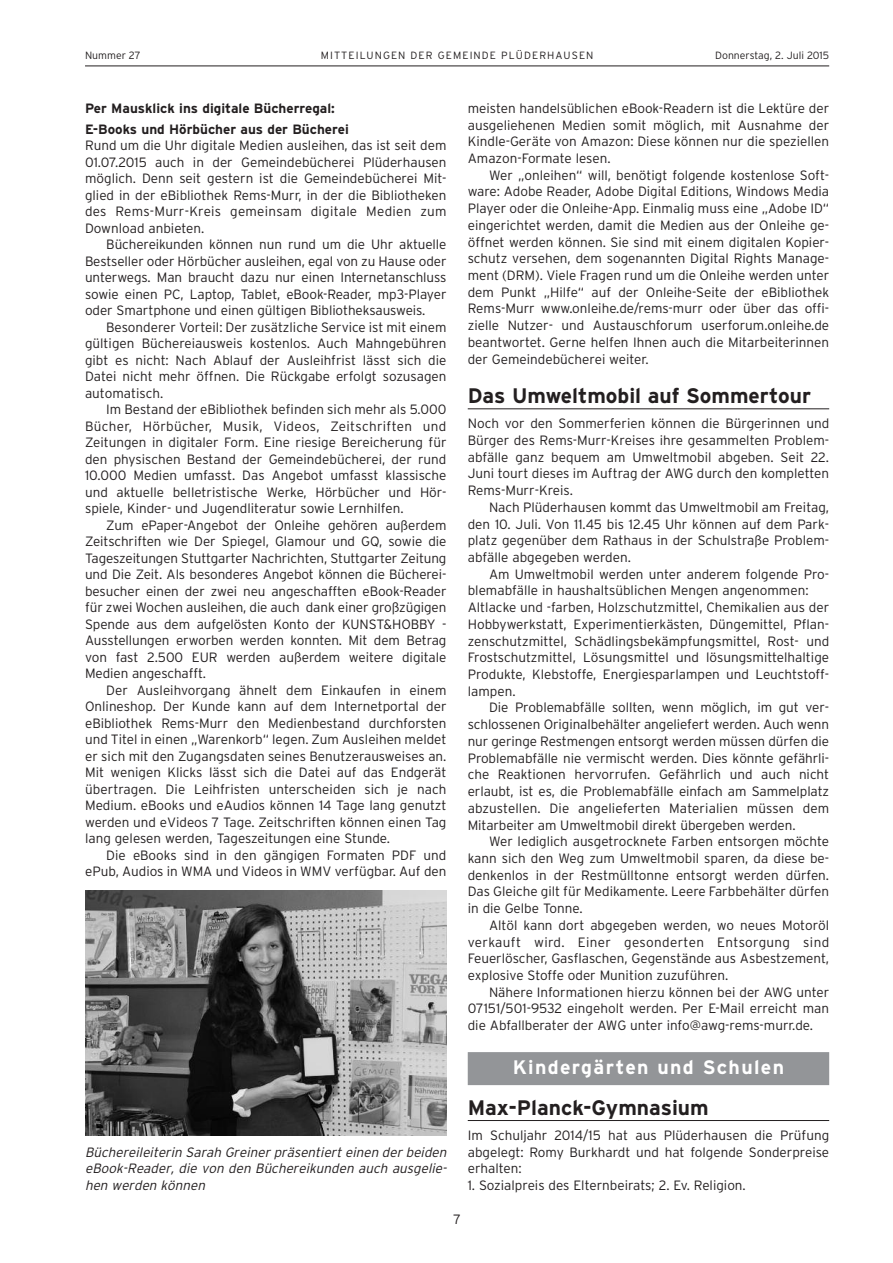
<style>
.page{position:relative;width:893px;height:1263px;background:#fff}
.page>*{position:absolute;margin:0;border:0;box-sizing:border-box;transform-origin:0 0}
.t1{font:700 21px "Interstate";color:#231f20}
.t2{font:700 19.5px "Interstate";letter-spacing:.07em;color:#fff}
.t3{font:300 13.5px/16.6px "Interstate";color:#231f20;text-align:justify}
.t4{font:italic 300 13.5px/16.5px "Interstate";color:#231f20;text-align:justify}
.t5{font:700 13.5px/21px "Interstate";color:#231f20}
.t6{font:300 10.5px "Interstate";letter-spacing:.105em;color:#231f20}
.t7{font:300 10.5px "Interstate";color:#231f20}
</style>
<div class="page">
<hr style="left:85px;top:66px;width:744px;height:1px;background:#231f20">
<hr style="left:468px;top:408px;width:361px;height:1px;background:#231f20">
<div style="left:468px;top:1052px;width:361px;height:33px;background:#939598"></div>
<hr style="left:468px;top:1120px;width:361px;height:1px;background:#231f20">
<img style="left:85px;top:890px;width:361px;height:245px">
<p class="t7" style="left:85px;top:50px;width:57px">Nummer 27</p>
<p class="t6" style="left:321px;top:50px;width:274px">MITTEILUNGEN DER GEMEINDE PLÜDERHAUSEN</p>
<p class="t7" style="left:715px;top:50px;width:116px">Donnerstag, 2. Juli 2015</p>
<p class="t5" style="left:85px;top:98px;width:265px">Per Mausklick ins digitale Bücherregal:<br>E-Books und Hörbücher aus der Bücherei</p>
<p class="t3" style="left:85px;top:137px;width:363px">Rund um die Uhr digitale Medien ausleihen, das ist seit dem 01.07.2015 auch in der Gemeindebücherei Plüderhausen möglich. Denn seit gestern ist die Gemeindebücherei Mit&shy;glied in der eBibliothek Rems-Murr, in der die Bibliotheken des Rems-Murr-Kreis gemeinsam digitale Medien zum Download anbieten.</p>
<p class="t3" style="left:85px;top:236px;width:363px;text-indent:21px">Büchereikunden können nun rund um die Uhr aktuelle Bestseller oder Hörbücher ausleihen, egal von zu Hause oder unterwegs. Man braucht dazu nur einen Internetanschluss sowie einen PC, Laptop, Tablet, eBook-Reader, mp3-Player oder Smartphone und einen gültigen Bibliotheksausweis.</p>
<p class="t3" style="left:85px;top:319px;width:363px;text-indent:21px">Besonderer Vorteil: Der zusätzliche Service ist mit einem gültigen Büchereiausweis kostenlos. Auch Mahngebühren gibt es nicht: Nach Ablauf der Ausleihfrist lässt sich die Datei nicht mehr öffnen. Die Rückgabe erfolgt sozusagen automatisch.</p>
<p class="t3" style="left:85px;top:401px;width:363px;text-indent:21px">Im Bestand der eBibliothek befinden sich mehr als 5.000<br>Bücher, Hörbücher, Musik, Videos, Zeitschriften und Zeitungen in digitaler Form. Eine riesige Bereicherung für den physischen Bestand der Gemeindebücherei, der rund 10.000 Medien umfasst. Das Angebot umfasst klassische und aktuelle belletristische Werke, Hörbücher und Hör&shy;spiele, Kinder- und Jugendliteratur sowie Lernhilfen.</p>
<p class="t3" style="left:85px;top:517px;width:363px;text-indent:21px">Zum ePaper-Angebot der Onleihe gehören außerdem Zeitschriften wie Der Spiegel, Glamour und GQ, sowie die Tageszeitungen Stuttgarter Nachrichten, Stuttgarter Zeitung und Die Zeit. Als besonderes Angebot können die Bücherei&shy;besucher einen der zwei neu angeschafften eBook-Reader für zwei Wochen ausleihen, die auch dank einer großzügigen Spende aus dem aufgelösten Konto der KUNST&amp;HOBBY - Ausstellungen erworben werden konnten. Mit dem Betrag von fast 2.500 EUR werden außerdem weitere digitale Medien angeschafft.</p>
<p class="t3" style="left:85px;top:682px;width:363px;text-indent:21px">Der Ausleihvorgang ähnelt dem Einkaufen in einem Onlineshop. Der Kunde kann auf dem Internetportal der eBibliothek Rems-Murr den Medienbestand durchforsten und Titel in einen „Warenkorb“ legen. Zum Ausleihen meldet er sich mit den Zugangsdaten seines Benutzerausweises an.<br>Mit wenigen Klicks lässt sich die Datei auf das Endgerät übertragen. Die Leihfristen unterscheiden sich je nach Medium. eBooks und eAudios können 14 Tage lang genutzt werden und eVideos 7 Tage. Zeitschriften können einen Tag lang gelesen werden, Tageszeitungen eine Stunde.</p>
<p class="t3" style="left:85px;top:847px;width:363px;text-align:right">Die eBooks sind in den gängigen Formaten PDF und ePub, Audios in WMA und Videos in WMV verfügbar. Auf den</p>
<p class="t4" style="left:85px;top:1144px;width:365px">Büchereileiterin Sarah Greiner präsentiert einen der beiden eBook-Reader, die von den Büchereikunden auch ausgelie&shy;hen werden können</p>
<p class="t3" style="left:468px;top:100px;width:363px">meisten handelsüblichen eBook-Readern ist die Lektüre der ausgeliehenen Medien somit möglich, mit Ausnahme der Kindle-Geräte von Amazon: Diese können nur die speziellen Amazon-Formate lesen.</p>
<p class="t3" style="left:468px;top:167px;width:363px;text-indent:21px">Wer „onleihen“ will, benötigt folgende kostenlose Soft&shy;ware: Adobe Reader, Adobe Digital Editions, Windows Media Player oder die Onleihe-App. Einmalig muss eine „Adobe ID“ eingerichtet werden, damit die Medien aus der Onleihe ge&shy;öffnet werden können. Sie sind mit einem digitalen Kopier&shy;schutz versehen, dem sogenannten Digital Rights Manage&shy;ment (DRM). Viele Fragen rund um die Onleihe werden unter dem Punkt „Hilfe“ auf der Onleihe-Seite der eBibliothek Rems-Murr www.onleihe.de/rems-murr oder über das offi&shy;zielle Nutzer- und Austauschforum userforum.onleihe.de beantwortet. Gerne helfen Ihnen auch die Mitarbeiterinnen der Gemeindebücherei weiter.</p>
<h1 class="t1" style="left:468px;top:383px;width:345px">Das Umweltmobil auf Sommertour</h1>
<p class="t3" style="left:468px;top:415px;width:363px">Noch vor den Sommerferien können die Bürgerinnen und Bürger des Rems-Murr-Kreises ihre gesammelten Problem&shy;abfälle ganz bequem am Umweltmobil abgeben. Seit 22.<br>Juni tourt dieses im Auftrag der AWG durch den kompletten Rems-Murr-Kreis.</p>
<p class="t3" style="left:468px;top:499px;width:363px;text-indent:21px">Nach Plüderhausen kommt das Umweltmobil am Freitag, den 10. Juli. Von 11.45 bis 12.45 Uhr können auf dem Park&shy;platz gegenüber dem Rathaus in der Schulstraße Problem&shy;abfälle abgegeben werden.</p>
<p class="t3" style="left:468px;top:566px;width:363px;text-align:left;text-indent:21px">Am Umweltmobil werden unter anderem folgende Pro&shy;blemabfälle in haushaltsüblichen Mengen angenommen:<br>Altlacke und -farben, Holzschutzmittel, Chemikalien aus der Hobbywerkstatt, Experimentierkästen, Düngemittel, Pflan&shy;zenschutzmittel, Schädlingsbekämpfungsmittel, Rost- und Frostschutzmittel, Lösungsmittel und lösungsmittelhaltige Produkte, Klebstoffe, Energiesparlampen und Leuchtstoff&shy;lampen.</p>
<p class="t3" style="left:468px;top:699px;width:363px;text-indent:21px">Die Problemabfälle sollten, wenn möglich, im gut ver&shy;schlossenen Originalbehälter angeliefert werden. Auch wenn nur geringe Restmengen entsorgt werden müssen dürfen die Problemabfälle nie vermischt werden. Dies könnte gefährli&shy;che Reaktionen hervorrufen. Gefährlich und auch nicht erlaubt, ist es, die Problemabfälle einfach am Sammelplatz abzustellen. Die angelieferten Materialien müssen dem Mitarbeiter am Umweltmobil direkt übergeben werden.</p>
<p class="t3" style="left:468px;top:833px;width:363px;text-indent:21px">Wer lediglich ausgetrocknete Farben entsorgen möchte kann sich den Weg zum Umweltmobil sparen, da diese be&shy;denkenlos in der Restmülltonne entsorgt werden dürfen.<br>Das Gleiche gilt für Medikamente. Leere Farbbehälter dürfen in die Gelbe Tonne.</p>
<p class="t3" style="left:468px;top:917px;width:363px;text-indent:21px">Altöl kann dort abgegeben werden, wo neues Motoröl verkauft wird. Einer gesonderten Entsorgung sind Feuerlöscher, Gasflaschen, Gegenstände aus Asbestzement, explosive Stoffe oder Munition zuzuführen.</p>
<p class="t3" style="left:468px;top:984px;width:363px;text-indent:21px">Nähere Informationen hierzu können bei der AWG unter 07151/501-9532 eingeholt werden. Per E-Mail erreicht man die Abfallberater der AWG unter info@awg-rems-murr.de.</p>
<h2 class="t2" style="left:513px;top:1056px;width:273px">Kindergärten und Schulen</h2>
<h1 class="t1" style="left:468px;top:1095px;width:242px">Max-Planck-Gymnasium</h1>
<p class="t3" style="left:468px;top:1127px;width:363px">Im Schuljahr 2014/15 hat aus Plüderhausen die Prüfung abgelegt: Romy Burkhardt und hat folgende Sonderpreise erhalten:</p>
<p class="t3" style="left:468px;top:1177px;width:280px">1. Sozialpreis des Elternbeirats; 2. Ev. Religion.</p>
<p class="t3" style="left:453px;top:1211px;width:9px">7</p>
</div>
